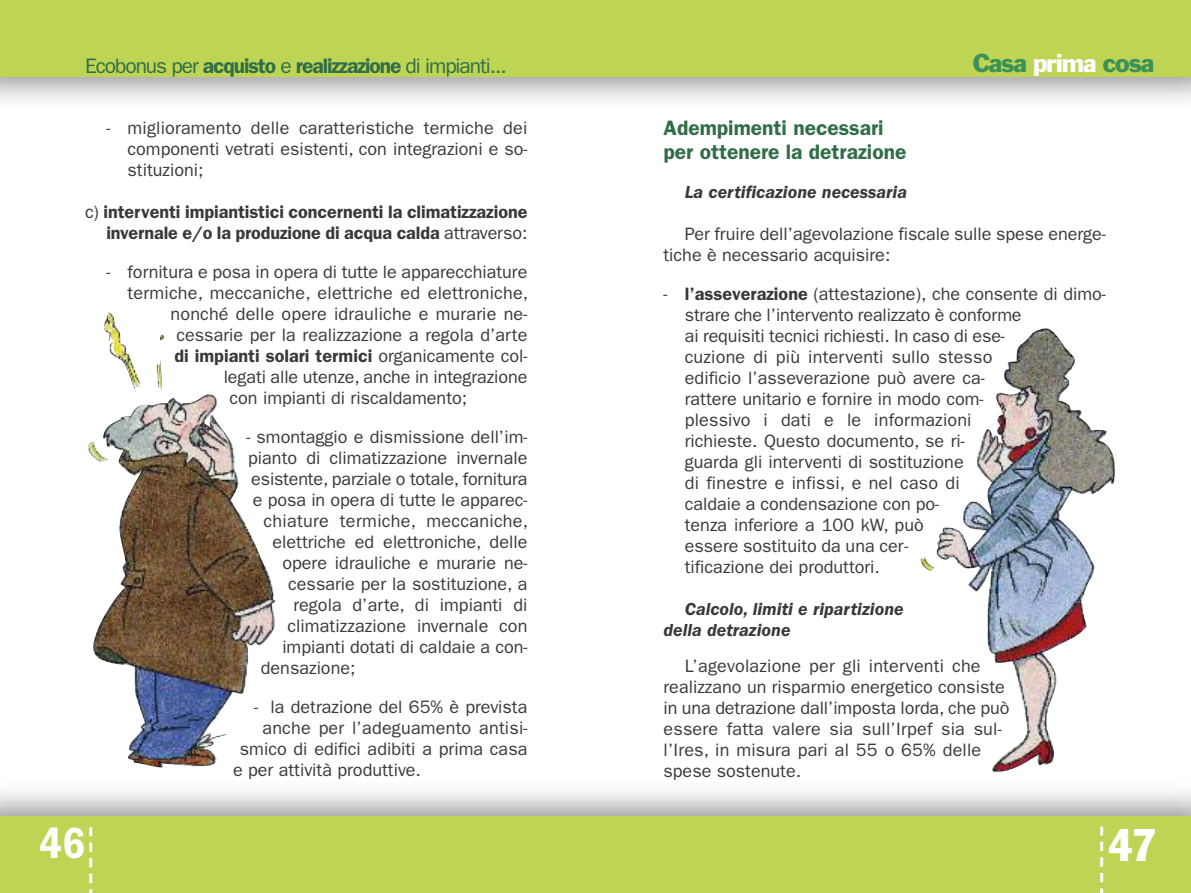
<style>
.page{position:relative;width:1191px;height:893px;background:#fff}
.page>*{position:absolute;margin:0;border:0;box-sizing:border-box;transform-origin:0 0}
.t1{font:45px "ITC Franklin Gothic Std Dm Cd";color:#fff}
.t2{font:condensed 45px "Franklin Gothic Std";color:#fff}
.t3{font:24px "Franklin Gothic Std";letter-spacing:-.045em;color:#3d9057}
.t4{font:21px "ITC Franklin Gothic Std";letter-spacing:-.05em;color:#316d46}
.t5{font:600 21px/24px "ITC Franklin Gothic Std";color:#316d46}
.t6{font:18px/21px "ITC Franklin Gothic Std";color:#39383a}
.t7{font:600 18px/21px "ITC Franklin Gothic Std";letter-spacing:-.005em;color:#39383a;text-align:right}
.t8{font:italic 600 18px/21px "ITC Franklin Gothic Std";color:#39383a}
.s1{font-weight:600}
.s2{color:#fff}
.s3{font-weight:400}
</style>
<div class="page">
<div style="left:0;top:816px;width:1191px;height:77px;background:#bdd454"></div>
<div style="left:0;top:0;width:1191px;height:77px;background:#bdd454"></div>
<svg style="left:89px;top:827px;width:3px;height:66px"></svg>
<svg style="left:1100px;top:826px;width:3px;height:67px"></svg>
<img style="left:88px;top:312px;width:188px;height:456px">
<img style="left:920px;top:328px;width:195px;height:444px">
<p class="t4" style="left:85px;top:58px;width:423px">Ecobonus per <span class="s1">acquisto</span> e <span class="s1">realizzazione</span> di impianti...</p>
<h2 class="t3" style="left:972px;top:54px;width:183px">Casa <span class="s2">prima</span> cosa</h2>
<p class="t6" style="left:128px;top:118px;width:401px;text-align:justify;text-indent:-21px">- miglioramento delle caratteristiche termiche dei componenti vetrati esistenti, con integrazioni e so&shy;stituzioni;</p>
<p class="t7" style="left:85px;top:202px;width:444px"><span class="s3">c)</span> interventi impiantistici concernenti la climatizzazione invernale e/o la produzione di acqua calda <span class="s3">attraverso:</span></p>
<p class="t6" style="left:106px;top:262px;width:422px">- fornitura e posa in opera di tutte le apparecchiature</p>
<p class="t6" style="left:128px;top:283px;width:402px">termiche, meccaniche, elettriche ed elettroniche,</p>
<p class="t6" style="left:170px;top:304px;width:358px">nonché delle opere idrauliche e murarie ne-</p>
<p class="t6" style="left:177px;top:325px;width:352px">cessarie per la realizzazione a regola d’arte</p>
<p class="t7" style="left:174px;top:346px;width:354px">di impianti solari termici <span class="s3">organicamente col-</span></p>
<p class="t6" style="left:224px;top:367px;width:305px">legati alle utenze, anche in integrazione</p>
<p class="t6" style="left:229px;top:388px;width:239px">con impianti di riscaldamento;</p>
<p class="t6" style="left:246px;top:427px;width:282px">- smontaggio e dismissione dell’im-</p>
<p class="t6" style="left:248px;top:448px;width:281px">pianto di climatizzazione invernale</p>
<p class="t6" style="left:251px;top:469px;width:278px">esistente, parziale o totale, fornitura</p>
<p class="t6" style="left:253px;top:490px;width:276px">e posa in opera di tutte le apparec-</p>
<p class="t6" style="left:263px;top:511px;width:266px">chiature termiche, meccaniche,</p>
<p class="t6" style="left:272px;top:532px;width:256px">elettriche ed elettroniche, delle</p>
<p class="t6" style="left:282px;top:553px;width:246px">opere idrauliche e murarie ne-</p>
<p class="t6" style="left:288px;top:574px;width:241px">cessarie per la sostituzione, a</p>
<p class="t6" style="left:293px;top:595px;width:235px">regola d’arte, di impianti di</p>
<p class="t6" style="left:287px;top:616px;width:241px">climatizzazione invernale con</p>
<p class="t6" style="left:282px;top:637px;width:247px">impianti dotati di caldaie a con-</p>
<p class="t6" style="left:261px;top:658px;width:96px">densazione;</p>
<p class="t6" style="left:254px;top:697px;width:275px">- la detrazione del 65% è prevista</p>
<p class="t6" style="left:262px;top:718px;width:266px">anche per l’adeguamento antisi-</p>
<p class="t6" style="left:240px;top:739px;width:289px">smico di edifici adibiti a prima casa</p>
<p class="t6" style="left:233px;top:760px;width:189px">e per attività produttive.</p>
<p class="t5" style="left:663px;top:117px;width:244px">Adempimenti necessari per ottenere la detrazione</p>
<p class="t8" style="left:685px;top:183px;width:224px">La certificazione necessaria</p>
<p class="t6" style="left:663px;top:225px;width:444px;text-indent:21px">Per fruire dell’agevolazione fiscale sulle spese energe&shy;tiche è necessario acquisire:</p>
<p class="t6" style="left:685px;top:285px;width:422px;text-indent:-21px">- <span class="s1">l’asseverazione</span> (attestazione), che consente di dimo&shy;strare che l’intervento realizzato è conforme<br>ai requisiti tecnici richiesti. In caso di ese-<br>cuzione di più interventi sullo stesso<br>edificio l’asseverazione può avere ca-<br>rattere unitario e fornire in modo com-<br>plessivo i dati e le informazioni<br>richieste. Questo documento, se ri-<br>guarda gli interventi di sostituzione<br>di finestre e infissi, e nel caso di<br>caldaie a condensazione con po-<br>tenza inferiore a 100 kW, può<br>essere sostituito da una cer-<br>tificazione dei produttori.</p>
<p class="t8" style="left:663px;top:600px;width:242px;text-indent:21px">Calcolo, limiti e ripartizione della detrazione</p>
<p class="t6" style="left:663px;top:657px;width:347px;text-indent:21px">L’agevolazione per gli interventi che realizzano un risparmio energetico consiste in una detrazione dall’imposta lorda, che può essere fatta valere sia sull’Irpef sia sul&shy;l’Ires, in misura pari al 55 o 65% delle spese sostenute.</p>
<h1 class="t1" style="left:39px;top:828px;width:47px">46</h1>
<h1 class="t2" style="left:1108px;top:829px;width:50px">47</h1>
</div>
